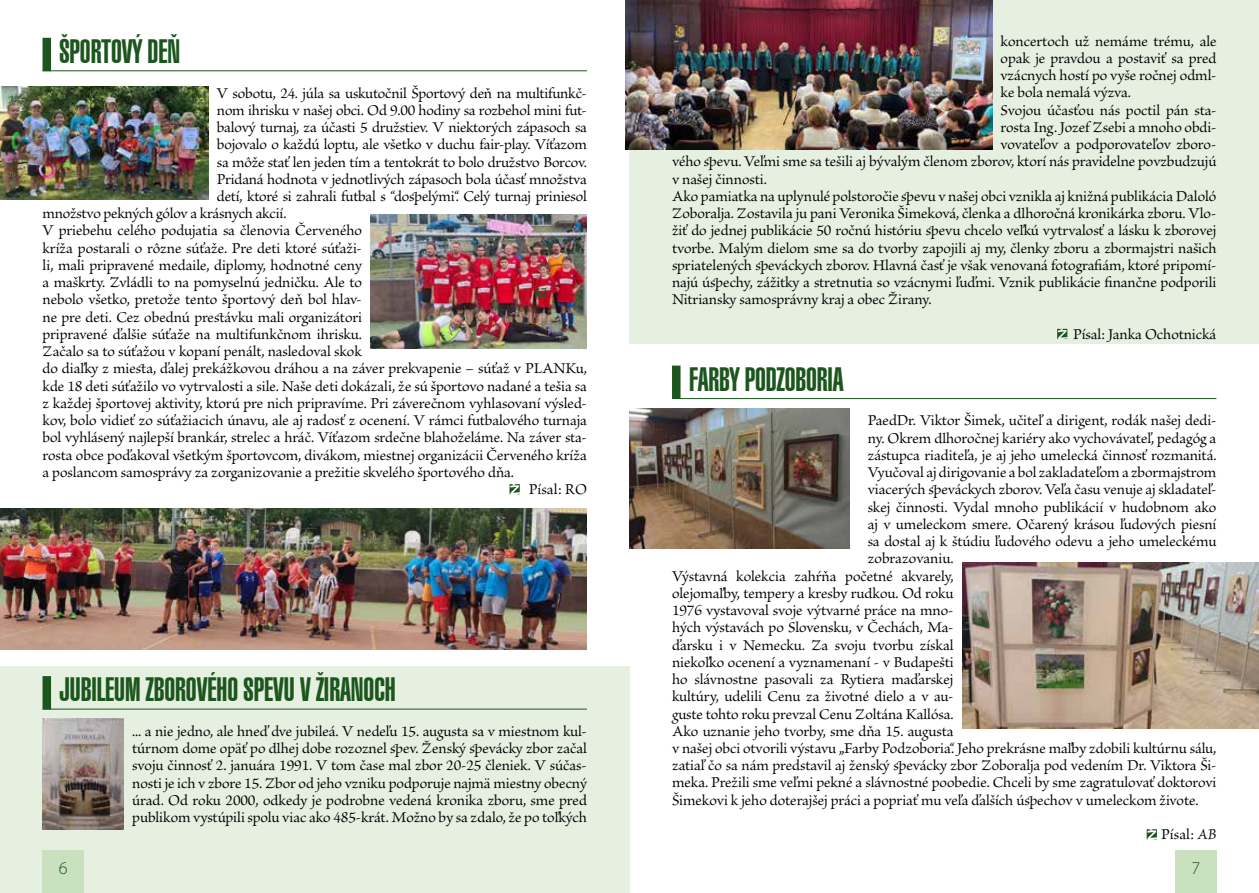
<style>
.page{position:relative;width:1259px;height:893px;background:#fff}
.page>*{position:absolute;margin:0;border:0;box-sizing:border-box;transform-origin:0 0}
.t1{font:33px "Swiss 911 AT Ultra Compressed";color:#1c561e}
.t2{font:300 18px "Myriad Pro";color:#1c561e}
.t3{font:15.75px/17.2px "Brioso Pro";letter-spacing:-.01em;color:#000;text-align:justify}
.s1{font-style:italic}
</style>
<div class="page">
<div style="left:629px;top:0;width:630px;height:343px;background:#e5f0e0"></div>
<div style="left:0;top:667px;width:629px;height:226px;background:#e5f0e0"></div>
<div style="left:43px;top:38px;width:8px;height:33px;background:#1c561e"></div>
<hr style="left:43px;top:70px;width:544px;height:1px;background:#1c561e">
<div style="left:43px;top:676px;width:8px;height:33px;background:#1c561e"></div>
<hr style="left:43px;top:709px;width:544px;height:1px;background:#1c561e">
<div style="left:43px;top:850px;width:41px;height:43px;background:#c9e1bf"></div>
<div style="left:1175px;top:850px;width:41px;height:43px;background:#c9e1bf"></div>
<svg style="left:1057px;top:329px;width:10px;height:10px"></svg>
<img style="left:0;top:86px;width:208px;height:114px">
<img style="left:370px;top:215px;width:217px;height:134px">
<img style="left:0;top:508px;width:587px;height:142px">
<img style="left:625px;top:0;width:367px;height:149px">
<div style="left:672px;top:366px;width:8px;height:33px;background:#1c561e"></div>
<hr style="left:672px;top:398px;width:544px;height:1px;background:#1c561e">
<img style="left:629px;top:408px;width:220px;height:140px">
<img style="left:962px;top:562px;width:297px;height:167px">
<svg style="left:536px;top:288px;width:10px;height:11px"></svg>
<svg style="left:509px;top:484px;width:11px;height:11px"></svg>
<svg style="left:1146px;top:829px;width:11px;height:11px"></svg>
<img style="left:43px;top:719px;width:81px;height:110px">
<h1 class="t1" style="left:60px;top:33px;width:122px">ŠPORTOVÝ DEŇ</h1>
<p class="t3" style="left:1000px;top:33px;width:217px">koncertoch už nemáme trému, ale</p>
<p class="t3" style="left:1000px;top:50px;width:217px">opak je pravdou a postaviť sa pred</p>
<p class="t3" style="left:1000px;top:68px;width:217px">vzácnych hostí po vyše ročnej odml-</p>
<p class="t3" style="left:1000px;top:85px;width:132px">ke bola nemalá výzva.</p>
<p class="t3" style="left:1000px;top:102px;width:217px">Svojou účasťou nás poctil pán sta-</p>
<p class="t3" style="left:1000px;top:119px;width:217px">rosta Ing. Jozef Zsebi a mnoho obdi-</p>
<p class="t3" style="left:1000px;top:137px;width:217px">vovateľov a podporovateľov zboro-</p>
<p class="t3" style="left:672px;top:154px;width:546px">vého spevu. Veľmi sme sa tešili aj bývalým členom zborov, ktorí nás pravidelne povzbudzujú</p>
<p class="t3" style="left:672px;top:171px;width:96px">v našej činnosti.</p>
<p class="t3" style="left:672px;top:188px;width:546px">Ako pamiatka na uplynulé polstoročie spevu v našej obci vznikla aj knižná publikácia Daloló</p>
<p class="t3" style="left:672px;top:206px;width:546px">Zoboralja. Zostavila ju pani Veronika Šimeková, členka a dlhoročná kronikárka zboru. Vlo-</p>
<p class="t3" style="left:672px;top:223px;width:546px">žiť do jednej publikácie 50 ročnú históriu spevu chcelo veľkú vytrvalosť a lásku k zborovej</p>
<p class="t3" style="left:672px;top:240px;width:546px">tvorbe. Malým dielom sme sa do tvorby zapojili aj my, členky zboru a zbormajstri našich</p>
<p class="t3" style="left:672px;top:257px;width:546px">spriatelených speváckych zborov. Hlavná časť je však venovaná fotografiám, ktoré pripomí-</p>
<p class="t3" style="left:672px;top:275px;width:546px">najú úspechy, zážitky a stretnutia so vzácnymi ľuďmi. Vznik publikácie finančne podporili</p>
<p class="t3" style="left:672px;top:292px;width:261px">Nitriansky samosprávny kraj a obec Žirany.</p>
<p class="t3" style="left:1073px;top:326px;width:145px">Písal: Janka Ochotnická</p>
<h1 class="t1" style="left:689px;top:361px;width:156px">FARBY PODZOBORIA</h1>
<p class="t3" style="left:867px;top:413px;width:350px">PaedDr. Viktor Šimek, učiteľ a dirigent, rodák našej dedi-</p>
<p class="t3" style="left:867px;top:430px;width:350px">ny. Okrem dlhoročnej kariéry ako vychovávateľ, pedagóg a</p>
<p class="t3" style="left:867px;top:447px;width:350px">zástupca riaditeľa, je aj jeho umelecká činnosť rozmanitá.</p>
<p class="t3" style="left:867px;top:464px;width:350px">Vyučoval aj dirigovanie a bol zakladateľom a zbormajstrom</p>
<p class="t3" style="left:867px;top:482px;width:350px">viacerých speváckych zborov. Veľa času venuje aj skladateľ-</p>
<p class="t3" style="left:867px;top:499px;width:350px">skej činnosti. Vydal mnoho publikácií v hudobnom ako</p>
<p class="t3" style="left:867px;top:516px;width:350px">aj v umeleckom smere. Očarený krásou ľudových piesní</p>
<p class="t3" style="left:867px;top:533px;width:350px">sa dostal aj k štúdiu ľudového odevu a jeho umeleckému</p>
<p class="t3" style="left:867px;top:551px;width:87px">zobrazovaniu.</p>
<p class="t3" style="left:672px;top:568px;width:283px">Výstavná kolekcia zahŕňa početné akvarely,</p>
<p class="t3" style="left:672px;top:585px;width:283px">olejomaľby, tempery a kresby rudkou. Od roku</p>
<p class="t3" style="left:672px;top:602px;width:283px">1976 vystavoval svoje výtvarné práce na mno-</p>
<p class="t3" style="left:672px;top:620px;width:283px">hých výstavách po Slovensku, v Čechách, Ma-</p>
<p class="t3" style="left:672px;top:637px;width:283px">ďarsku i v Nemecku. Za svoju tvorbu získal</p>
<p class="t3" style="left:672px;top:654px;width:283px">niekoľko ocenení a vyznamenaní - v Budapešti</p>
<p class="t3" style="left:672px;top:671px;width:283px">ho slávnostne pasovali za Rytiera maďarskej</p>
<p class="t3" style="left:672px;top:689px;width:283px">kultúry, udelili Cenu za životné dielo a v au-</p>
<p class="t3" style="left:672px;top:706px;width:283px">guste tohto roku prevzal Cenu Zoltána Kallósa.</p>
<p class="t3" style="left:672px;top:723px;width:283px">Ako uznanie jeho tvorby, sme dňa 15. augusta</p>
<p class="t3" style="left:672px;top:740px;width:546px">v našej obci otvorili výstavu „Farby Podzoboria“. Jeho prekrásne maľby zdobili kultúrnu sálu,</p>
<p class="t3" style="left:672px;top:758px;width:546px">zatiaľ čo sa nám predstavil aj ženský spevácky zbor Zoboralja pod vedením Dr. Viktora Ši-</p>
<p class="t3" style="left:672px;top:775px;width:546px">meka. Prežili sme veľmi pekné a slávnostné poobedie. Chceli by sme zagratulovať doktorovi</p>
<p class="t3" style="left:672px;top:792px;width:528px">Šimekovi k jeho doterajšej práci a popriať mu veľa ďalších úspechov v umeleckom živote.</p>
<p class="t3" style="left:1161px;top:827px;width:57px">Písal: <span class="s1">AB</span></p>
<p class="t3" style="left:217px;top:85px;width:371px">V sobotu, 24. júla sa uskutočnil Športový deň na multifunkč-</p>
<p class="t3" style="left:217px;top:102px;width:371px">nom ihrisku v našej obci. Od 9.00 hodiny sa rozbehol mini fut-</p>
<p class="t3" style="left:217px;top:119px;width:371px">balový turnaj, za účasti 5 družstiev. V niektorých zápasoch sa</p>
<p class="t3" style="left:217px;top:137px;width:371px">bojovalo o každú loptu, ale všetko v duchu fair-play. Víťazom</p>
<p class="t3" style="left:217px;top:154px;width:371px">sa môže stať len jeden tím a tentokrát to bolo družstvo Borcov.</p>
<p class="t3" style="left:217px;top:171px;width:371px">Pridaná hodnota v jednotlivých zápasoch bola účasť množstva</p>
<p class="t3" style="left:217px;top:188px;width:371px">detí, ktoré si zahrali futbal s “dospelými“. Celý turnaj priniesol</p>
<p class="t3" style="left:43px;top:206px;width:245px">množstvo pekných gólov a krásnych akcií.</p>
<p class="t3" style="left:43px;top:223px;width:321px">V priebehu celého podujatia sa členovia Červeného</p>
<p class="t3" style="left:43px;top:240px;width:321px">kríža postarali o rôzne súťaže. Pre deti ktoré súťaži-</p>
<p class="t3" style="left:43px;top:257px;width:321px">li, mali pripravené medaile, diplomy, hodnotné ceny</p>
<p class="t3" style="left:43px;top:275px;width:321px">a maškrty. Zvládli to na pomyselnú jedničku. Ale to</p>
<p class="t3" style="left:43px;top:292px;width:321px">nebolo všetko, pretože tento športový deň bol hlav-</p>
<p class="t3" style="left:43px;top:309px;width:321px">ne pre deti. Cez obednú prestávku mali organizátori</p>
<p class="t3" style="left:43px;top:326px;width:321px">pripravené ďalšie súťaže na multifunkčnom ihrisku.</p>
<p class="t3" style="left:43px;top:344px;width:321px">Začalo sa to súťažou v kopaní penált, nasledoval skok</p>
<p class="t3" style="left:43px;top:361px;width:546px">do diaľky z miesta, ďalej prekážkovou dráhou a na záver prekvapenie – súťaž v PLANKu,</p>
<p class="t3" style="left:43px;top:378px;width:546px">kde 18 deti súťažilo vo vytrvalosti a sile. Naše deti dokázali, že sú športovo nadané a tešia sa</p>
<p class="t3" style="left:43px;top:395px;width:546px">z každej športovej aktivity, ktorú pre nich pripravíme. Pri záverečnom vyhlasovaní výsled-</p>
<p class="t3" style="left:43px;top:413px;width:546px">kov, bolo vidieť zo súťažiacich únavu, ale aj radosť z ocenení. V rámci futbalového turnaja</p>
<p class="t3" style="left:43px;top:430px;width:546px">bol vyhlásený najlepší brankár, strelec a hráč. Víťazom srdečne blahoželáme. Na záver sta-</p>
<p class="t3" style="left:43px;top:447px;width:546px">rosta obce poďakoval všetkým športovcom, divákom, miestnej organizácii Červeného kríža</p>
<p class="t3" style="left:43px;top:464px;width:473px">a poslancom samosprávy za zorganizovanie a prežitie skvelého športového dňa.</p>
<p class="t3" style="left:529px;top:482px;width:60px">Písal: RO</p>
<h1 class="t1" style="left:60px;top:672px;width:337px">JUBILEUM ZBOROVÉHO SPEVU V ŽIRANOCH</h1>
<p class="t3" style="left:132px;top:723px;width:456px">... a nie jedno, ale hneď dve jubileá. V nedeľu 15. augusta sa v miestnom kul&shy;túrnom dome opäť po dlhej dobe rozoznel spev. Ženský spevácky zbor začal svoju činnosť 2. januára 1991. V tom čase mal zbor 20-25 členiek. V súčas&shy;nosti je ich v zbore 15. Zbor od jeho vzniku podporuje najmä miestny obecný úrad. Od roku 2000, odkedy je podrobne vedená kronika zboru, sme pred publikom vystúpili spolu viac ako 485-krát. Možno by sa zdalo, že po toľkých</p>
<p class="t2" style="left:59px;top:857px;width:10px">6</p>
<p class="t2" style="left:1191px;top:857px;width:10px">7</p>
</div>
